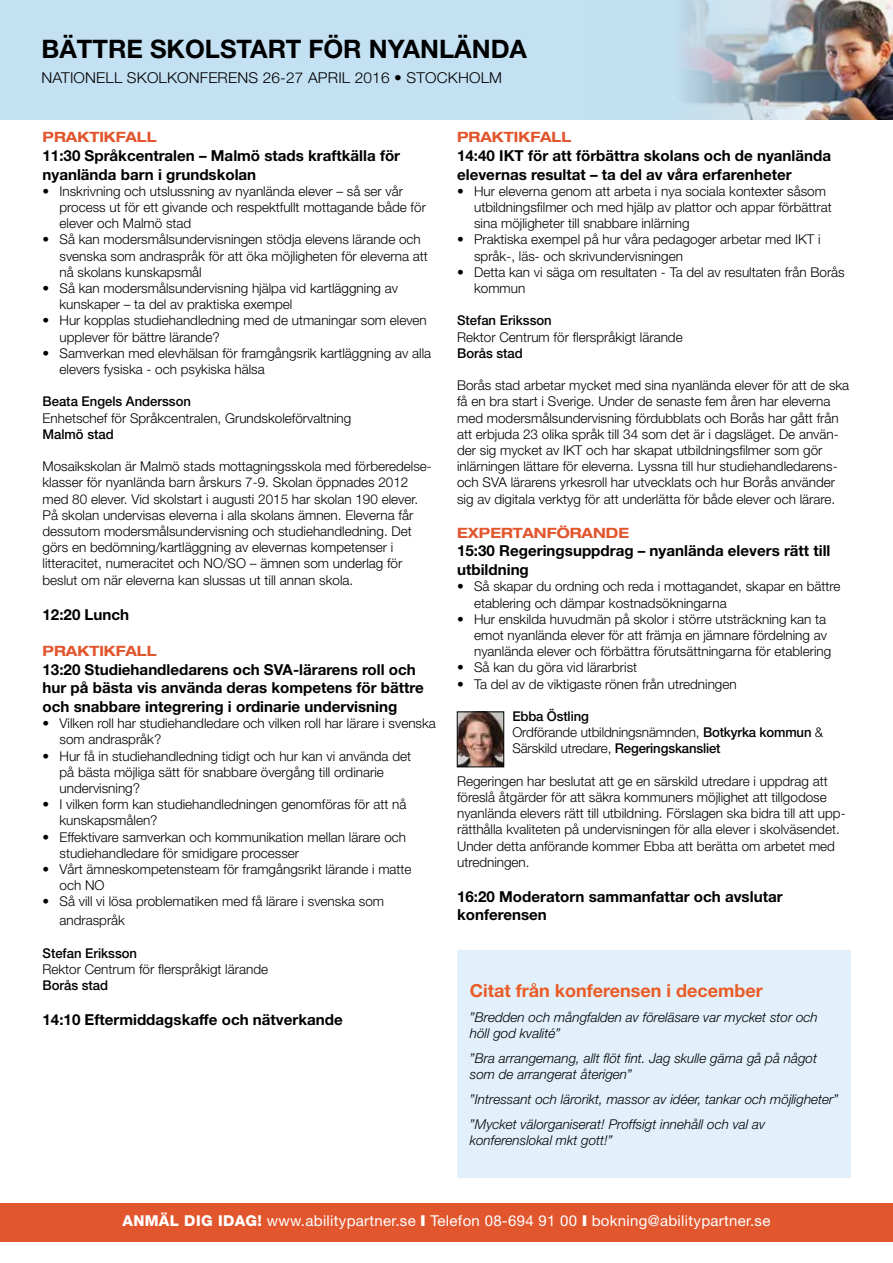
<style>
.page{position:relative;width:893px;height:1263px;background:#fff}
.page>*{position:absolute;margin:0;border:0;box-sizing:border-box;transform-origin:0 0}
.t1{font:700 25.5px "Helvetica Neue";color:#000}
.t2{font:700 18px "Helvetica Neue";color:#eb5b25}
.t3{font:700 15.15px/18.6px "Helvetica Neue";color:#000}
.t4{font:15px "Helvetica Neue";letter-spacing:.02em;color:#fff}
.t5{font:300 15px "Helvetica Neue";letter-spacing:.01em;color:#000}
.t6{font:700 expanded 14.25px "Helvetica Neue";color:#e2562e}
.t7{font:300 13.5px/16.2px "Helvetica Neue";color:#000}
.t8{font:italic 300 13.5px/16.2px "Helvetica Neue";color:#000}
.t9{font:500 13.5px "Helvetica Neue";color:#000}
.s1{font-weight:500}
.s2{font-weight:800}
.s3{font-weight:900}
</style>
<div class="page">
<div style="left:0;top:0;width:893px;height:119px;background:#c3e1f3"></div>
<div style="left:0;top:1203px;width:893px;height:39px;background:#e2562e"></div>
<img style="left:459px;top:714px;width:43px;height:51px">
<div style="left:457px;top:712px;width:47px;height:55px;border:1px solid #000"></div>
<div style="left:457px;top:950px;width:393px;height:228px;background:#e1f0fa"></div>
<img style="left:683px;top:0;width:210px;height:119px">
<h1 class="t1" style="left:41px;top:33px;width:487px">BÄTTRE SKOLSTART FÖR NYANLÄNDA</h1>
<p class="t5" style="left:41px;top:68px;width:462px">NATIONELL SKOLKONFERENS 26-27 APRIL 2016 • STOCKHOLM</p>
<p class="t6" style="left:43px;top:128px;width:116px">PRAKTIKFALL</p>
<p class="t3" style="left:43px;top:146px;width:359px">11:30 Språkcentralen – Malmö stads kraftkälla för nyanlända barn i grundskolan</p>
<p class="t7" style="left:60px;top:183px;width:368px;text-indent:-17px">• Inskrivning och utslussning av nyanlända elever – så ser vår process ut för ett givande och respektfullt mottagande både för elever och Malmö stad</p>
<p class="t7" style="left:60px;top:231px;width:370px;text-indent:-17px">• Så kan modersmålsundervisningen stödja elevens lärande och svenska som andraspråk för att öka möjligheten för eleverna att nå skolans kunskapsmål</p>
<p class="t7" style="left:60px;top:280px;width:340px;text-indent:-17px">• Så kan modersmålsundervisning hjälpa vid kartläggning av kunskaper – ta del av praktiska exempel</p>
<p class="t7" style="left:60px;top:312px;width:369px;text-indent:-17px">• Hur kopplas studiehandledning med de utmaningar som eleven upplever för bättre lärande?</p>
<p class="t7" style="left:60px;top:345px;width:373px;text-indent:-17px">• Samverkan med elevhälsan för framgångsrik kartläggning av alla elevers fysiska - och psykiska hälsa</p>
<p class="t9" style="left:43px;top:394px;width:150px">Beata Engels Andersson</p>
<p class="t7" style="left:43px;top:409px;width:310px">Enhetschef för Språkcentralen, Grundskoleförvaltning</p>
<p class="t9" style="left:43px;top:426px;width:73px">Malmö stad</p>
<p class="t7" style="left:43px;top:458px;width:391px">Mosaikskolan är Malmö stads mottagningsskola med förberedelse&shy;klasser för nyanlända barn årskurs 7-9. Skolan öppnades 2012 med 80 elever. Vid skolstart i augusti 2015 har skolan 190 elever.<br>På skolan undervisas eleverna i alla skolans ämnen. Eleverna får dessutom modersmålsundervisning och studiehandledning. Det görs en bedömning/kartläggning av elevernas kompetenser i litteracitet, numeracitet och NO/SO – ämnen som underlag för beslut om när eleverna kan slussas ut till annan skola.</p>
<p class="t3" style="left:43px;top:604px;width:88px">12:20 Lunch</p>
<p class="t6" style="left:43px;top:642px;width:116px">PRAKTIKFALL</p>
<p class="t3" style="left:43px;top:660px;width:383px">13:20 Studiehandledarens och SVA-lärarens roll och hur på bästa vis använda deras kompetens för bättre och snabbare integrering i ordinarie undervisning</p>
<p class="t7" style="left:60px;top:715px;width:378px;text-indent:-17px">• Vilken roll har studiehandledare och vilken roll har lärare i svenska som andraspråk?</p>
<p class="t7" style="left:60px;top:747px;width:353px;text-indent:-17px">• Hur få in studiehandledning tidigt och hur kan vi använda det på bästa möjliga sätt för snabbare övergång till ordinarie undervisning?</p>
<p class="t7" style="left:60px;top:796px;width:348px;text-indent:-17px">• I vilken form kan studiehandledningen genomföras för att nå kunskapsmålen?</p>
<p class="t7" style="left:60px;top:828px;width:348px;text-indent:-17px">• Effektivare samverkan och kommunikation mellan lärare och studiehandledare för smidigare processer</p>
<p class="t7" style="left:60px;top:861px;width:354px;text-indent:-17px">• Vårt ämneskompetensteam för framgångsrikt lärande i matte och NO</p>
<p class="t7" style="left:60px;top:892px;width:326px;line-height:18.6px;text-indent:-17px">• Så vill vi lösa problematiken med få lärare i svenska som andraspråk</p>
<p class="t9" style="left:43px;top:945px;width:96px">Stefan Eriksson</p>
<p class="t7" style="left:43px;top:960px;width:227px">Rektor Centrum för flerspråkigt lärande</p>
<p class="t9" style="left:43px;top:977px;width:67px">Borås stad</p>
<p class="t3" style="left:43px;top:1010px;width:302px">14:10 Eftermiddagskaffe och nätverkande</p>
<p class="t6" style="left:457px;top:128px;width:116px">PRAKTIKFALL</p>
<p class="t3" style="left:457px;top:146px;width:375px">14:40 IKT för att förbättra skolans och de nyanlända elevernas resultat – ta del av våra erfarenheter</p>
<p class="t7" style="left:474px;top:183px;width:359px;text-indent:-17px">• Hur eleverna genom att arbeta i nya sociala kontexter såsom utbildningsfilmer och med hjälp av plattor och appar förbättrat sina möjligheter till snabbare inlärning</p>
<p class="t7" style="left:474px;top:231px;width:348px;text-indent:-17px">• Praktiska exempel på hur våra pedagoger arbetar med IKT i språk-, läs- och skrivundervisningen</p>
<p class="t7" style="left:474px;top:264px;width:372px;text-indent:-17px">• Detta kan vi säga om resultaten - Ta del av resultaten från Borås kommun</p>
<p class="t9" style="left:457px;top:313px;width:96px">Stefan Eriksson</p>
<p class="t7" style="left:457px;top:328px;width:227px">Rektor Centrum för flerspråkigt lärande</p>
<p class="t9" style="left:457px;top:345px;width:67px">Borås stad</p>
<p class="t7" style="left:457px;top:377px;width:394px">Borås stad arbetar mycket med sina nyanlända elever för att de ska få en bra start i Sverige. Under de senaste fem åren har eleverna med modersmålsundervisning fördubblats och Borås har gått från att erbjuda 23 olika språk till 34 som det är i dagsläget. De använ&shy;der sig mycket av IKT och har skapat utbildningsfilmer som gör inlärningen lättare för eleverna. Lyssna till hur studiehandledarens&shy;och SVA lärarens yrkesroll har utvecklats och hur Borås använder sig av digitala verktyg för att underlätta för både elever och lärare.</p>
<p class="t6" style="left:457px;top:524px;width:174px">EXPERTANFÖRANDE</p>
<p class="t3" style="left:457px;top:541px;width:375px">15:30 Regeringsuppdrag – nyanlända elevers rätt till utbildning</p>
<p class="t7" style="left:474px;top:578px;width:368px;text-indent:-17px">• Så skapar du ordning och reda i mottagandet, skapar en bättre etablering och dämpar kostnadsökningarna</p>
<p class="t7" style="left:474px;top:610px;width:359px;text-indent:-17px">• Hur enskilda huvudmän på skolor i större utsträckning kan ta emot nyanlända elever för att främja en jämnare fördelning av nyanlända elever och förbättra förutsättningarna för etablering</p>
<p class="t7" style="left:457px;top:659px;width:182px">• Så kan du göra vid lärarbrist</p>
<p class="t7" style="left:457px;top:675px;width:281px">• Ta del av de viktigaste rönen från utredningen</p>
<p class="t7" style="left:512px;top:708px;width:312px"><span class="s1">Ebba Östling<br></span>Ordförande utbildningsnämnden, <span class="s1">Botkyrka kommun</span> &amp;<br>Särskild utredare, <span class="s1">Regeringskansliet</span></p>
<p class="t7" style="left:457px;top:772px;width:390px">Regeringen har beslutat att ge en särskild utredare i uppdrag att föreslå åtgärder för att säkra kommuners möjlighet att tillgodose nyanlända elevers rätt till utbildning. Förslagen ska bidra till att upp&shy;rätthålla kvaliteten på undervisningen för alla elever i skolväsendet.<br>Under detta anförande kommer Ebba att berätta om arbetet med utredningen.</p>
<p class="t3" style="left:457px;top:886px;width:327px">16:20 Moderatorn sammanfattar och avslutar konferensen</p>
<h2 class="t2" style="left:470px;top:980px;width:294px">Citat från konferensen i december</h2>
<p class="t8" style="left:470px;top:1009px;width:349px">”Bredden och mångfalden av föreläsare var mycket stor och höll god kvalité”</p>
<p class="t8" style="left:470px;top:1050px;width:349px">”Bra arrangemang, allt flöt fint. Jag skulle gärna gå på något som de arrangerat återigen”</p>
<p class="t8" style="left:470px;top:1086px;width:370px;line-height:24.8px">”Intressant och lärorikt, massor av idéer, tankar och möjligheter” ”Mycket välorganiserat! Proffsigt innehåll och val av</p>
<p class="t8" style="left:470px;top:1132px;width:145px">konferenslokal mkt gott!”</p>
<p class="t4" style="left:122px;top:1212px;width:649px"><span class="s2">ANMÄL DIG IDAG!</span> www.abilitypartner.se <span class="s3">I</span> Telefon 08-694 91 00 <span class="s3">I</span> bokning@abilitypartner.se</p>
</div>
